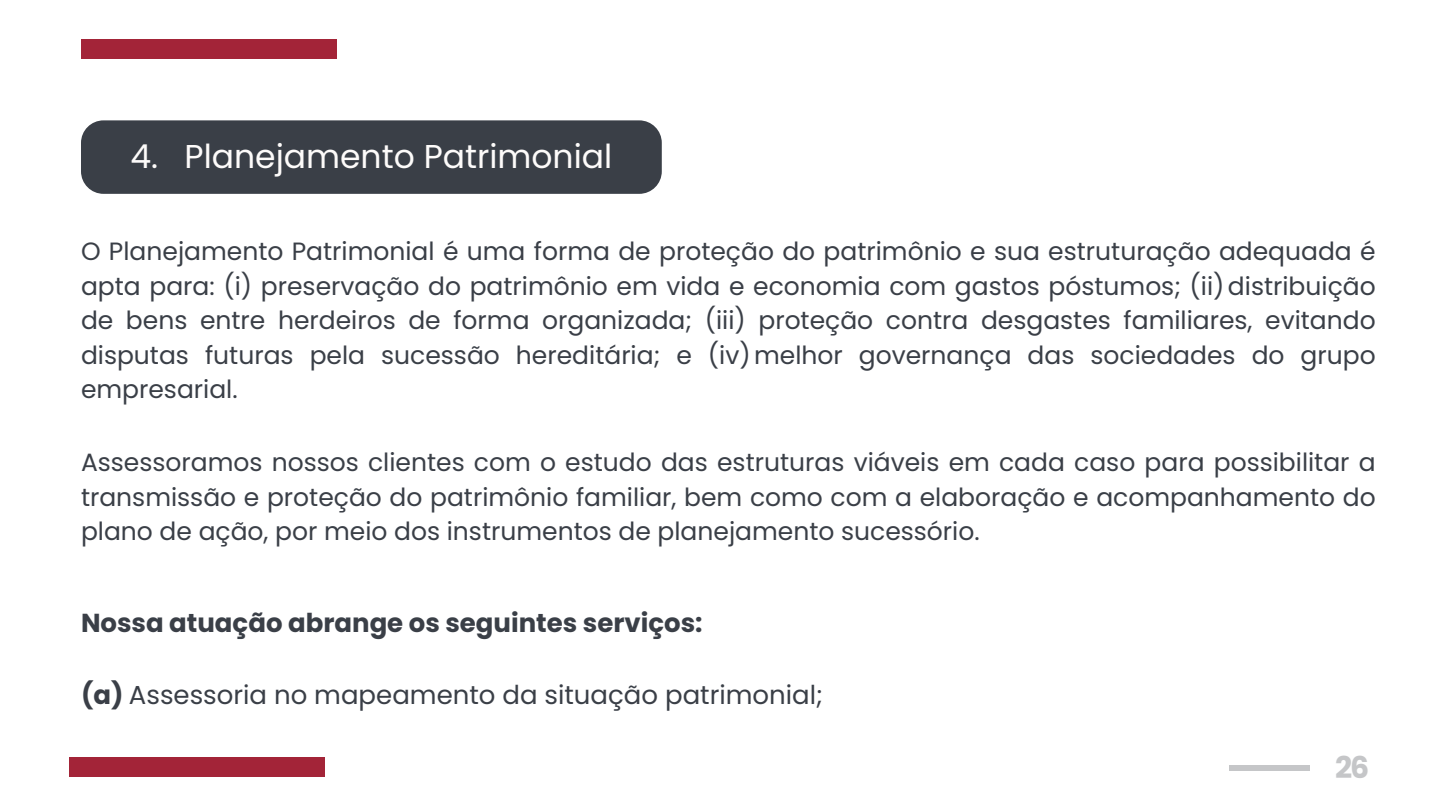
<style>
.page{position:relative;width:1440px;height:810px;background:#fff}
.page>*{position:absolute;margin:0;border:0;box-sizing:border-box;transform-origin:0 0}
.t1{font:33px "Poppins";color:#fdfbfa}
.t2{font:700 30px "Poppins";color:#c5c6c8}
.t3{font:26px "Poppins";color:#3a3f47}
.t4{font:700 26px "Poppins";color:#3a3f47}
.t5{font:25px/34.5px "Poppins";color:#3a3f47;text-align:justify}
.s1{font-weight:700}
</style>
<div class="page">
<div style="left:81px;top:39px;width:256px;height:20px;background:#a32438"></div>
<div style="left:69px;top:757px;width:256px;height:20px;background:#a32438"></div>
<div style="left:1229px;top:765px;width:81px;height:5px;background:#c5c6c8"></div>
<div style="left:81px;top:120px;width:581px;height:74px;background:#3a3f47;border-radius:22px"></div>
<p class="t1" style="left:130px;top:133px;width:483px">4. Planejamento Patrimonial</p>
<p class="t5" style="left:81px;top:234px;width:1296px">O Planejamento Patrimonial é uma forma de proteção do patrimônio e sua estruturação adequada é apta para: (i) preservação do patrimônio em vida e economia com gastos póstumos; (ii)distribuição de bens entre herdeiros de forma organizada; (iii) proteção contra desgastes familiares, evitando disputas futuras pela sucessão hereditária; e (iv)melhor governança das sociedades do grupo empresarial.</p>
<h2 class="t5" style="left:81px;top:445px;width:1296px">Assessoramos nossos clientes com o estudo das estruturas viáveis em cada caso para possibilitar a transmissão e proteção do patrimônio familiar, bem como com a elaboração e acompanhamento do plano de ação, por meio dos instrumentos de planejamento sucessório.</h2>
<p class="t4" style="left:81px;top:605px;width:623px">Nossa atuação abrange os seguintes serviços:</p>
<p class="t3" style="left:81px;top:677px;width:744px"><span class="s1">(a)</span> Assessoria no mapeamento da situação patrimonial;</p>
<h1 class="t2" style="left:1335px;top:747px;width:36px">26</h1>
</div>
